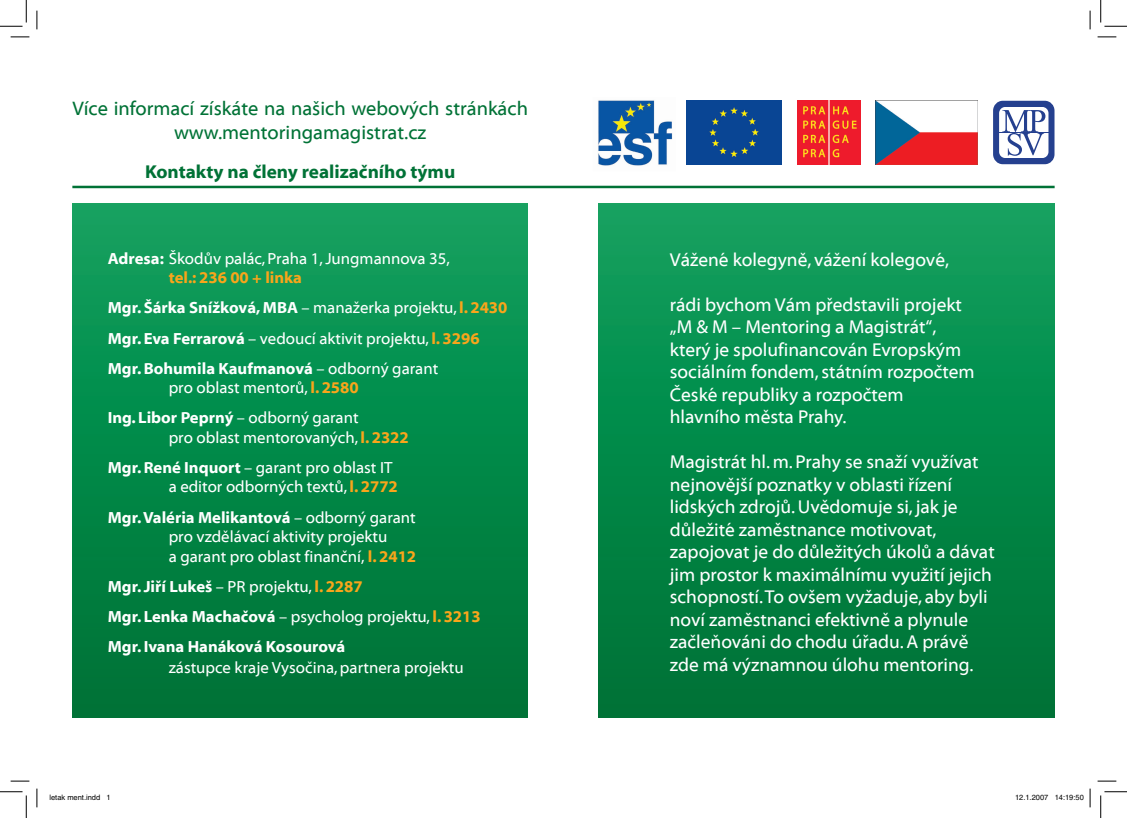
<style>
.page{position:relative;width:1127px;height:818px;background:#fff}
.page>*{position:absolute;margin:0;border:0;box-sizing:border-box;transform-origin:0 0}
.t1{font:19.75px/23.8px "Myriad Web";color:#007236;text-align:center}
.t2{font:18.75px/22.5px "Myriad Web";color:#fff}
.t3{font:18.75px "Myriad Bd Web";color:#007236}
.t4{font:16.25px/30.1px "Myriad Web";color:#fff}
.t5{font:16.25px "Myriad Bd Web";color:#fff}
.t6{font:16.25px/30.1px "Myriad Bd Web";color:#f9a51b}
.t7{font:7.5px "Helvetica";color:#000}
.s1{font-family:"Myriad Bd Web"}
.s2{color:#fff}
.s3{font-family:"Myriad Web";color:#fff}
.s4{font-family:"Myriad Bd Web";color:#f9a51b}
.s5{font-family:"Myriad Web"}
.s6{color:#f9a51b}
</style>
<div class="page">
<img style="left:72px;top:204px;width:455px;height:513px">
<img style="left:599px;top:204px;width:455px;height:513px">
<img style="left:598px;top:100px;width:75px;height:66px">
<div style="left:686px;top:101px;width:95px;height:63px;background:#094594"></div>
<img style="left:797px;top:101px;width:63px;height:63px">
<svg style="left:993px;top:101px;width:61px;height:63px"></svg>
<img style="left:875px;top:101px;width:102px;height:63px">
<hr style="left:72px;top:186px;width:982px;height:2px;background:#007236">
<svg style="left:11px;top:36px;width:18px;height:2px"></svg>
<svg style="left:1097px;top:36px;width:18px;height:2px"></svg>
<svg style="left:11px;top:780px;width:18px;height:2px"></svg>
<svg style="left:1097px;top:780px;width:18px;height:2px"></svg>
<svg style="left:36px;top:11px;width:2px;height:18px"></svg>
<svg style="left:36px;top:788px;width:2px;height:19px"></svg>
<svg style="left:1089px;top:11px;width:1px;height:18px"></svg>
<svg style="left:0;top:0;width:27px;height:27px"></svg>
<svg style="left:0;top:791px;width:27px;height:27px"></svg>
<svg style="left:1100px;top:0;width:26px;height:27px"></svg>
<svg style="left:1100px;top:791px;width:26px;height:27px"></svg>
<svg style="left:1089px;top:788px;width:1px;height:19px"></svg>
<p class="t1" style="left:72px;top:97px;width:457px">Více informací získáte na našich webových stránkách www.mentoringamagistrat.cz</p>
<p class="t3" style="left:145px;top:161px;width:312px">Kontakty na členy realizačního týmu</p>
<p class="t4" style="left:108px;top:244px;width:343px"><span class="s1">Adresa:</span> Škodův palác, Praha 1, Jungmannova 35,</p>
<p class="t6" style="left:108px;top:263px;width:401px;text-indent:61px">tel.: 236 00 + linka<br><span class="s2">Mgr. Šárka Snížková, MBA</span> <span class="s3">– manažerka projektu,</span> l. 2430</p>
<p class="t4" style="left:108px;top:323px;width:373px"><span class="s1">Mgr. Eva Ferrarová</span> – vedoucí aktivit projektu, <span class="s4">l. 3296</span></p>
<p class="t5" style="left:108px;top:359px;width:332px">Mgr. Bohumila Kaufmanová <span class="s5">– odborný garant</span></p>
<p class="t4" style="left:169px;top:373px;width:191px">pro oblast mentorů, <span class="s4">l. 2580</span></p>
<p class="t5" style="left:108px;top:409px;width:252px">Ing. Libor Peprný <span class="s5">– odborný garant</span></p>
<p class="t4" style="left:108px;top:423px;width:302px;text-indent:61px">pro oblast mentorovaných, <span class="s4">l. 2322<br></span><span class="s1">Mgr. René Inquort</span> – garant pro oblast IT</p>
<p class="t4" style="left:169px;top:472px;width:231px">a editor odborných textů, <span class="s4">l. 2772</span></p>
<p class="t5" style="left:108px;top:508px;width:309px">Mgr. Valéria Melikantová <span class="s5">– odborný garant</span></p>
<p class="t4" style="left:169px;top:527px;width:249px;line-height:19.5px">pro vzdělávací aktivity projektu<br>a garant pro oblast finanční, <span class="s4">l. 2412</span></p>
<p class="t5" style="left:108px;top:577px;width:256px">Mgr. Jiří Lukeš <span class="s5">– PR projektu,</span> <span class="s6">l. 2287</span></p>
<p class="t4" style="left:108px;top:602px;width:374px"><span class="s1">Mgr. Lenka Machačová</span> – psycholog projektu, <span class="s4">l. 3213</span></p>
<p class="t5" style="left:108px;top:638px;width:239px">Mgr. Ivana Hanáková Kosourová</p>
<p class="t4" style="left:169px;top:653px;width:296px">zástupce kraje Vysočina, partnera projektu</p>
<p class="t2" style="left:669px;top:248px;width:280px">Vážené kolegyně, vážení kolegové,</p>
<p class="t2" style="left:669px;top:293px;width:306px">rádi bychom Vám představili projekt „M &amp; M – Mentoring a Magistrát“, který je spolufinancován Evropským sociálním fondem, státním rozpočtem<br>České republiky a rozpočtem hlavního města Prahy.</p>
<p class="t2" style="left:669px;top:451px;width:326px">Magistrát hl. m. Prahy se snaží využívat nejnovější poznatky v oblasti řízení lidských zdrojů. Uvědomuje si, jak je důležité zaměstnance motivovat, zapojovat je do důležitých úkolů a dávat jim prostor k maximálnímu využití jejich schopností. To ovšem vyžaduje, aby byli noví zaměstnanci efektivně a plynule začleňováni do chodu úřadu. A právě zde má významnou úlohu mentoring.</p>
<p class="t7" style="left:49px;top:793px;width:63px">letak ment.indd 1</p>
<p class="t7" style="left:1014px;top:793px;width:70px">12.1.2007 14:19:50</p>
</div>
